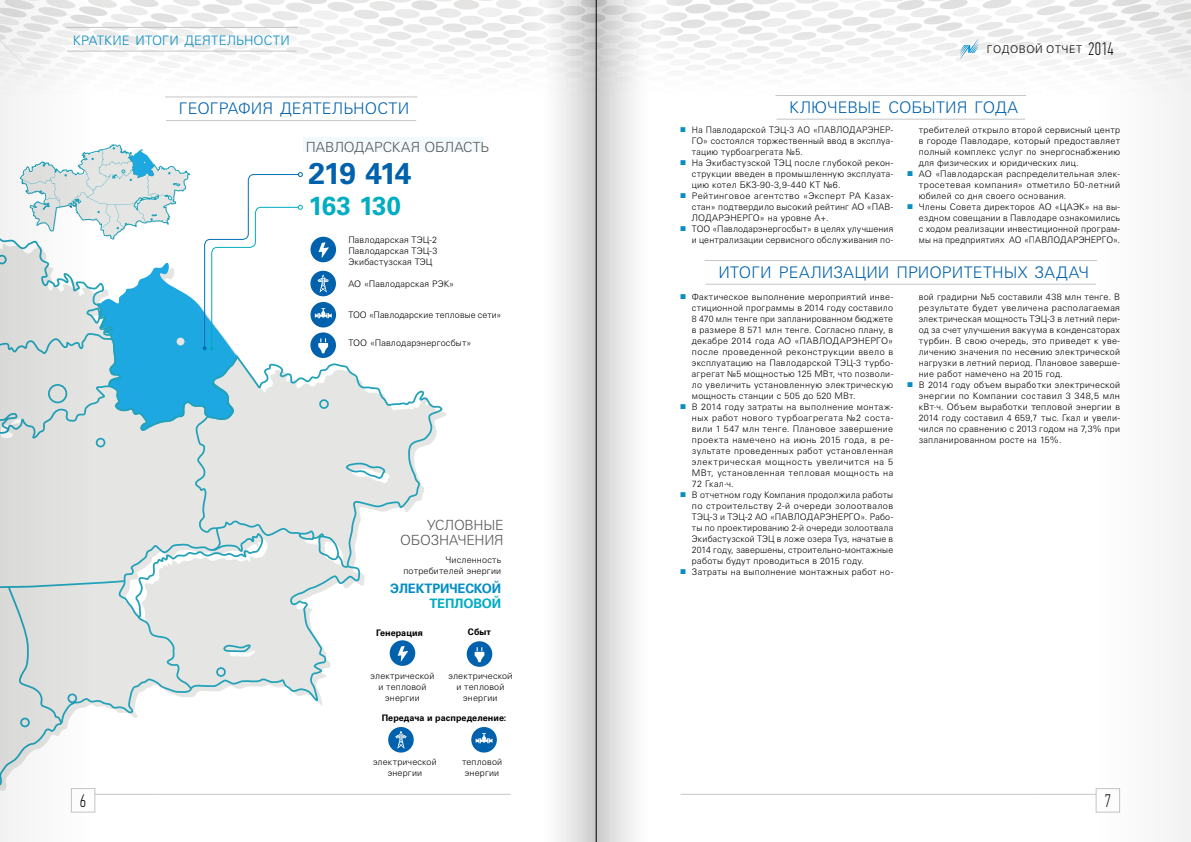
<style>
.page{position:relative;width:1191px;height:842px;background:#fff}
.page>*{position:absolute;margin:0;border:0;box-sizing:border-box;transform-origin:0 0}
.t1{font:700 30px "Univers LTCYR";letter-spacing:-.05em;color:#0061ad}
.t2{font:700 26px "Univers LTCYR";letter-spacing:-.03em;color:#00adc1}
.t3{font:100 18px "PF Din Text Comp Pro";color:#000}
.t4{font:300 16px "Univers LTCYR";color:#0061ad}
.t5{font:300 14px "Univers LTCYR";color:#575756}
.t6{font:300 14px/15px "Univers LTCYR";letter-spacing:-.02em;color:#575756;text-align:right}
.t7{font:300 13px "Univers LTCYR";letter-spacing:.015em;color:#068ec2}
.t8{font:700 13px "Univers LTCYR";letter-spacing:-.015em;color:#068ec2}
.t9{font:700 13px "Univers LTCYR";letter-spacing:-.015em;color:#00adc1}
.t10{font:300 10.6px "Univers LTCYR";letter-spacing:.05em;color:#000}
.t11{font:300 9px/11px "Univers LTCYR";letter-spacing:.025em;color:#000;text-align:justify}
.t12{font:300 9px/11px "Univers LTCYR";letter-spacing:.025em;color:#000;text-align:justify;scale:.96 1}
.t13{font:700 9px "Univers LTCYR";letter-spacing:.005em;color:#000}
.s1{font-family:"PF Din Text Comp Pro";font-weight:100;font-size:18px}
.s2{color:#068ec2}
</style>
<div class="page">
<hr style="left:680px;top:794px;width:416px;height:1px;background:#c6c6c6">
<hr style="left:95px;top:794px;width:415px;height:1px;background:#c6c6c6">
<svg style="left:960px;top:39px;width:18px;height:20px"></svg>
<svg style="left:303px;top:248px;width:143px;height:505px"></svg>
<svg style="left:337px;top:554px;width:12px;height:14px"></svg>
<svg style="left:155px;top:430px;width:148px;height:267px;background:#dee3e3"></svg>
<svg style="left:313px;top:533px;width:11px;height:6px"></svg>
<hr style="left:165px;top:96px;width:252px;height:1px;background:#c6c6c6">
<hr style="left:166px;top:120px;width:250px;height:1px;background:#c6c6c6">
<div style="left:303px;top:137px;width:181px;height:15px;background:#f3fafe"></div>
<svg style="left:155px;top:165px;width:148px;height:265px"></svg>
<svg style="left:310px;top:271px;width:26px;height:25px"></svg>
<svg style="left:388px;top:727px;width:26px;height:25px"></svg>
<svg style="left:471px;top:727px;width:26px;height:25px"></svg>
<svg style="left:310px;top:302px;width:26px;height:56px"></svg>
<svg style="left:467px;top:641px;width:25px;height:26px"></svg>
<svg style="left:310px;top:237px;width:26px;height:25px"></svg>
<svg style="left:390px;top:640px;width:25px;height:26px"></svg>
<hr style="left:775px;top:95px;width:251px;height:1px;background:#c6c6c6">
<hr style="left:776px;top:119px;width:249px;height:1px;background:#c6c6c6">
<hr style="left:704px;top:260px;width:393px;height:1px;background:#c6c6c6">
<hr style="left:705px;top:284px;width:391px;height:1px;background:#c6c6c6">
<hr style="left:66px;top:27px;width:232px;height:1px;background:#c6c6c6">
<hr style="left:67px;top:51px;width:230px;height:1px;background:#c6c6c6">
<div style="left:1034px;top:0;width:157px;height:842px;background:#fcfcfc"></div>
<svg style="left:0;top:0;width:155px;height:842px"></svg>
<div style="left:596px;top:0;width:84px;height:842px;background:linear-gradient(to right,#d6d6d6,#fff)"></div>
<div style="left:510px;top:0;width:85px;height:842px;background:linear-gradient(to right,#fff,#d8d8d8)"></div>
<hr style="left:596px;top:0;width:1px;height:842px;background:#000">
<h3 class="t7" style="left:73px;top:33px;width:218px">КРАТКИЕ ИТОГИ ДЕЯТЕЛЬНОСТИ</h3>
<h3 class="t4" style="left:179px;top:100px;width:232px">ГЕОГРАФИЯ ДЕЯТЕЛЬНОСТИ</h3>
<h3 class="t5" style="left:306px;top:139px;width:185px">ПАВЛОДАРСКАЯ ОБЛАСТЬ</h3>
<h1 class="t1" style="left:309px;top:155px;width:104px">219 414</h1>
<h2 class="t2" style="left:309px;top:191px;width:94px">163 130</h2>
<p class="t11" style="left:348px;top:234px;width:91px">Павлодарская ТЭЦ-2<br>Павлодарская ТЭЦ-3<br>Экибастузская ТЭЦ</p>
<p class="t11" style="left:348px;top:278px;width:107px">АО «Павлодарская РЭК»</p>
<p class="t11" style="left:348px;top:309px;width:155px">ТОО «Павлодарские тепловые сети»</p>
<p class="t11" style="left:348px;top:337px;width:125px">ТОО «Павлодарэнергосбыт»</p>
<h3 class="t6" style="left:400px;top:518px;width:105px">УСЛОВНЫЕ<br>ОБОЗНАЧЕНИЯ</h3>
<p class="t11" style="left:403px;top:554px;width:99px;text-align:right">Численность потребителей энергии</p>
<h3 class="t8" style="left:390px;top:581px;width:112px">ЭЛЕКТРИЧЕСКОЙ</h3>
<h3 class="t9" style="left:429px;top:596px;width:73px">ТЕПЛОВОЙ</h3>
<p class="t13" style="left:376px;top:627px;width:48px">Генерация</p>
<p class="t13" style="left:468px;top:627px;width:25px">Сбыт</p>
<p class="t11" style="left:370px;top:671px;width:65px;text-align:center">электрической и тепловой энергии</p>
<p class="t11" style="left:448px;top:671px;width:65px;text-align:center">электрической и тепловой энергии</p>
<p class="t13" style="left:382px;top:713px;width:126px">Передача и распределение:</p>
<p class="t11" style="left:373px;top:756px;width:65px;text-align:center">электрической энергии</p>
<p class="t11" style="left:462px;top:756px;width:42px;text-align:center">тепловой энергии</p>
<p class="t10" style="left:986px;top:43px;width:128px">ГОДОВОЙ ОТЧЕТ <span class="s1">2014</span></p>
<h3 class="t4" style="left:789px;top:98px;width:230px">КЛЮЧЕВЫЕ СОБЫТИЯ ГОДА</h3>
<p class="t12" style="left:692px;top:124px;width:211px;text-indent:-11px"><span class="s2">■</span> На Павлодарской ТЭЦ-3 АО «ПАВЛОДАРЭНЕР-ГО» состоялся торжественный ввод в эксплуа&shy;тацию турбоагрегата №5.</p>
<p class="t11" style="left:692px;top:157px;width:203px;text-indent:-11px"><span class="s2">■</span> На Экибастузской ТЭЦ после глубокой рекон&shy;струкции введен в промышленную эксплуата&shy;цию котел БКЗ-90-3,9-440 КТ №6.</p>
<p class="t11" style="left:692px;top:190px;width:203px;text-indent:-11px"><span class="s2">■</span> Рейтинговое агентство «Эксперт РА Казах&shy;стан» подтвердило высокий рейтинг АО «ПАВ-ЛОДАРЭНЕРГО» на уровне А+.</p>
<p class="t11" style="left:680px;top:223px;width:214px;text-align:right"><span class="s2">■</span> ТОО «Павлодарэнергосбыт» в целях улучшения и централизации сервисного обслуживания по-</p>
<p class="t11" style="left:918px;top:124px;width:203px">требителей открыло второй сервисный центр в городе Павлодаре, который предоставляет полный комплекс услуг по энергоснабжению для физических и юридических лиц.</p>
<p class="t11" style="left:918px;top:168px;width:203px;text-indent:-11px"><span class="s2">■</span> АО «Павлодарская распределительная элек&shy;тросетевая компания» отметило 50-летний юбилей со дня своего основания.</p>
<p class="t11" style="left:918px;top:201px;width:203px;text-indent:-11px"><span class="s2">■</span> Члены Совета директоров АО «ЦАЭК» на вы&shy;ездном совещании в Павлодаре ознакомились с ходом реализации инвестиционной програм&shy;мы на предприятиях АО «ПАВЛОДАРЭНЕРГО».</p>
<h3 class="t4" style="left:718px;top:263px;width:372px">ИТОГИ РЕАЛИЗАЦИИ ПРИОРИТЕТНЫХ ЗАДАЧ</h3>
<p class="t11" style="left:692px;top:291px;width:203px;text-indent:-11px"><span class="s2">■</span> Фактическое выполнение мероприятий инве&shy;стиционной программы в 2014 году составило 8 470 млн тенге при запланированном бюджете в размере 8 571 млн тенге. Согласно плану, в декабре 2014 года АО «ПАВЛОДАРЭНЕРГО» после проведенной реконструкции ввело в эксплуатацию на Павлодарской ТЭЦ-3 турбо&shy;агрегат №5 мощностью 125 МВт, что позволи&shy;ло увеличить установленную электрическую мощность станции с 505 до 520 МВт.</p>
<p class="t11" style="left:692px;top:401px;width:203px;text-indent:-11px"><span class="s2">■</span> В 2014 году затраты на выполнение монтаж&shy;ных работ нового турбоагрегата №2 соста&shy;вили 1 547 млн тенге. Плановое завершение проекта намечено на июнь 2015 года, в ре&shy;зультате проведенных работ установленная электрическая мощность увеличится на 5<br>МВт, установленная тепловая мощность на 72 Гкал·ч.</p>
<p class="t11" style="left:692px;top:489px;width:203px;text-indent:-11px"><span class="s2">■</span> В отчетном году Компания продолжила работы по строительству 2-й очереди золоотвалов ТЭЦ-3 и ТЭЦ-2 АО «ПАВЛОДАРЭНЕРГО». Рабо&shy;ты по проектированию 2-й очереди золоотвала Экибастузской ТЭЦ в ложе озера Туз, начатые в 2014 году, завершены, строительно-монтажные работы будут проводиться в 2015 году.</p>
<p class="t11" style="left:680px;top:566px;width:214px"><span class="s2">■</span> Затраты на выполнение монтажных работ но-</p>
<p class="t11" style="left:918px;top:291px;width:203px">вой градирни №5 составили 438 млн тенге. В результате будет увеличена располагаемая электрическая мощность ТЭЦ-3 в летний пери&shy;од за счет улучшения вакуума в конденсаторах турбин. В свою очередь, это приведет к уве&shy;личению значения по несению электрической нагрузки в летний период. Плановое заверше&shy;ние работ намечено на 2015 год.</p>
<p class="t11" style="left:918px;top:379px;width:203px;text-indent:-11px"><span class="s2">■</span> В 2014 году объем выработки электрической энергии по Компании составил 3 348,5 млн кВт·ч. Объем выработки тепловой энергии в 2014 году составил 4 659,7 тыс. Гкал и увели&shy;чился по сравнению с 2013 годом на 7,3% при запланированном росте на 15%.</p>
<h3 class="t3" style="left:80px;top:790px;width:8px">6</h3>
<h3 class="t3" style="left:1104px;top:790px;width:8px">7</h3>
</div>
